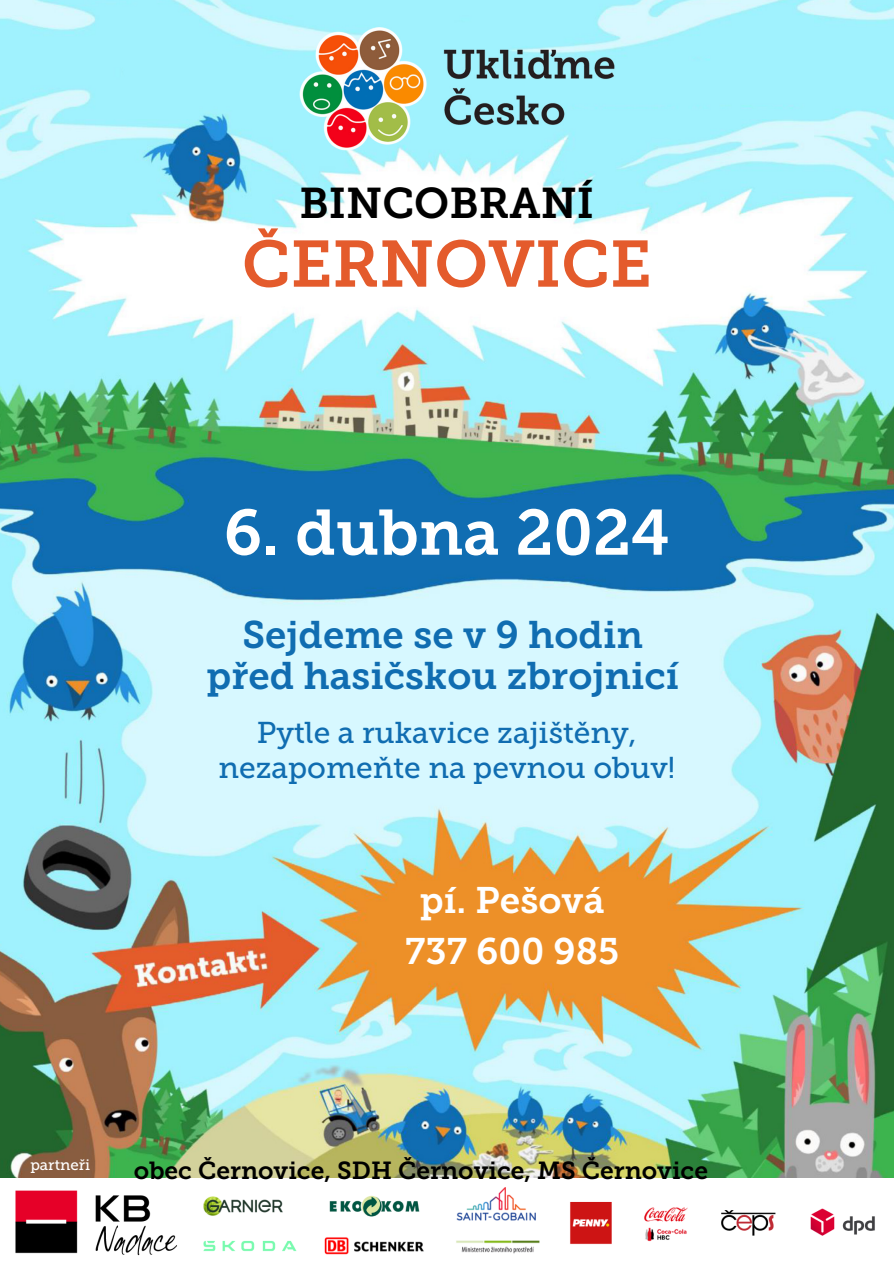
<style>
.page{position:relative;width:894px;height:1264px;background:#fff}
.page>*{position:absolute;margin:0;border:0;box-sizing:border-box;transform-origin:0 0}
.t1{font:65.25px "Museo Slab 700";color:#e45b2c}
.t2{font:63.75px "Museo Slab 700";color:#fff}
.t3{font:42.75px "Museo Slab 700";color:#000}
.t4{font:38.25px/41.7px "Museo Slab 700";color:#106db1;text-align:center}
.t5{font:36.75px/50.7px "Museo Slab 700";color:#fff;text-align:center}
.t6{font:30px/34.8px "Museo Slab 500";color:#106db1;text-align:center}
.t7{font:24.6px "Museo Slab 700";color:#000}
.t8{font:15px "Museo Slab 500";color:#fff}
</style>
<div class="page">
<img style="left:0;top:0;width:893px;height:1178px">
<img style="left:15px;top:1187px;width:860px;height:69px">
<h1 class="t3" style="left:299px;top:185px;width:296px">BINCOBRANÍ</h1>
<h2 class="t1" style="left:242px;top:238px;width:411px">ČERNOVICE</h2>
<h4 class="t2" style="left:223px;top:507px;width:448px">6. dubna 2024</h4>
<h5 class="t4" style="left:206px;top:617px;width:474px">Sejdeme se v 9 hodin před hasičskou zbrojnicí</h5>
<h4 class="t6" style="left:218px;top:715px;width:458px">Pytle a rukavice zajištěny, nezapomeňte na pevnou obuv!</h4>
<p class="t5" style="left:405px;top:878px;width:215px">pí. Pešová<br>737 600 985</p>
<h6 class="t8" style="left:30px;top:1156px;width:61px">partneři</h6>
<p class="t7" style="left:134px;top:1160px;width:575px">obec Černovice, SDH Černovice, MS Černovice</p>
</div>
